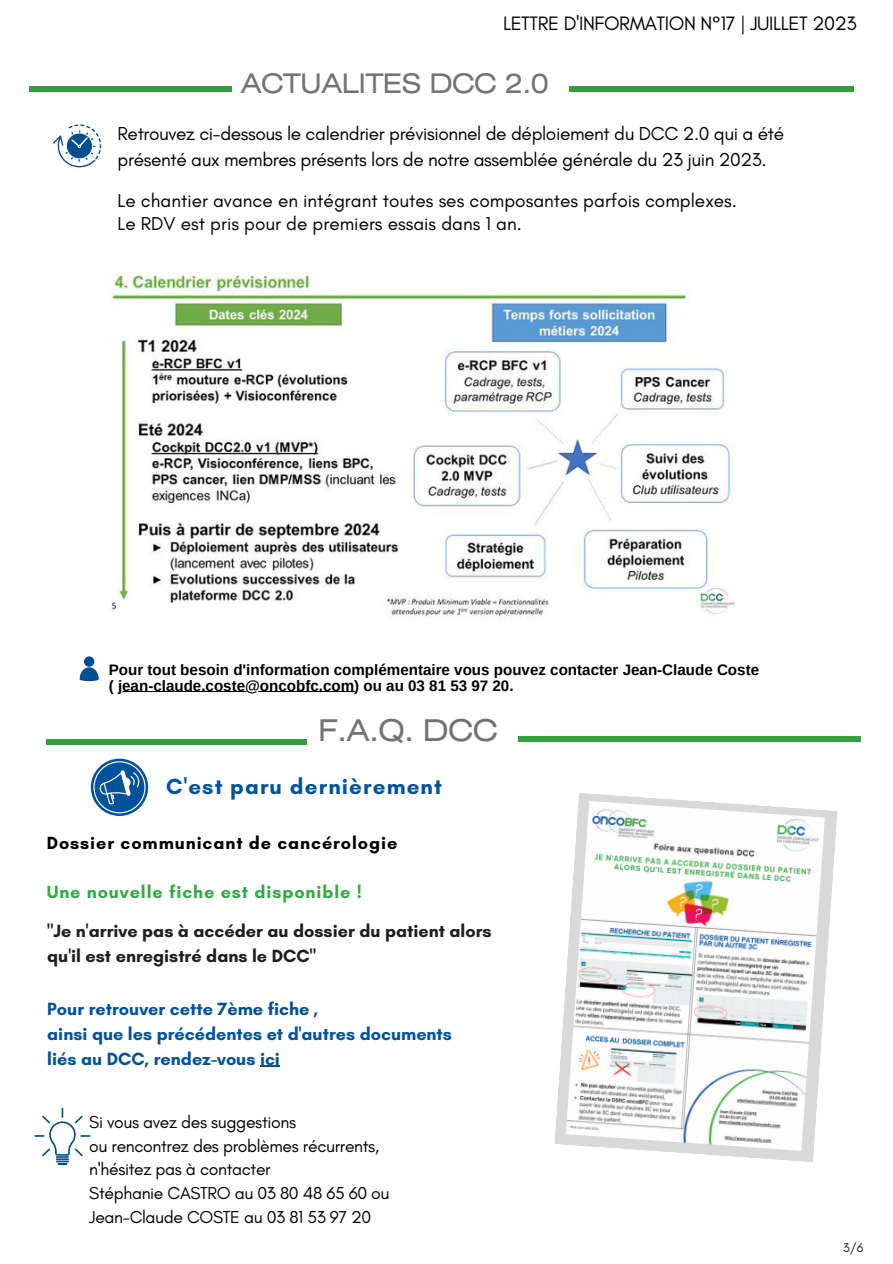
<style>
.page{position:relative;width:893px;height:1264px;background:#fff}
.page>*{position:absolute;margin:0;border:0;box-sizing:border-box;transform-origin:0 0}
.t1{font:29.85px "Helios Ext";color:#737373}
.t2{font:26.85px "Helios Ext";letter-spacing:-.02em;color:#737373}
.t3{font:700 22.35px "Glacial Indifference";letter-spacing:.05em;color:#00529c}
.t4{font:19.8px "Glacial Indifference";letter-spacing:-.02em;color:#000}
.t5{font:19.05px/25.8px "Glacial Indifference";letter-spacing:-.02em;color:#000}
.t6{font:19.05px "Glacial Indifference";color:#000}
.t7{font:700 18px "Glacial Indifference";color:#00529c}
.t8{font:700 18px/24.8px "Glacial Indifference";color:#201d1d}
.t9{font:700 18px "Glacial Indifference";letter-spacing:.05em;color:#000}
.t10{font:700 18px "Glacial Indifference";letter-spacing:.05em;color:#36a948}
.t11{font:17.55px "Glacial Indifference";letter-spacing:-.02em;color:#000}
.t12{font:700 15.15px/15.9px "Arimo";color:#000}
.t13{font:12.9px "Glacial Indifference";color:#201d1d}
.s1{color:#004d93}
</style>
<div class="page">
<div style="left:29px;top:86px;width:202px;height:6px;background:#349e3c"></div>
<div style="left:569px;top:86px;width:284px;height:6px;background:#349e3c"></div>
<img style="left:111px;top:271px;width:624px;height:346px">
<svg style="left:53px;top:124px;width:48px;height:44px"></svg>
<div style="left:47px;top:739px;width:260px;height:5px;background:#349e3c"></div>
<div style="left:518px;top:736px;width:342px;height:5px;background:#349e3c"></div>
<svg style="left:260px;top:1065px;width:20px;height:1px"></svg>
<svg style="left:34px;top:1107px;width:57px;height:57px"></svg>
<svg style="left:91px;top:758px;width:57px;height:58px"></svg>
<div style="left:93px;top:761px;width:52px;height:52px;border:1px solid #fff;border-radius:50%"></div>
<svg style="left:99px;top:769px;width:43px;height:36px;background:#3072ae"></svg>
<svg style="left:554px;top:793px;width:283px;height:369px"></svg>
<img style="left:565px;top:801px;width:259px;height:349px">
<svg style="left:80px;top:656px;width:19px;height:25px"></svg>
<hr style="left:118px;top:691px;width:236px;height:1px;background:#000">
<p class="t4" style="left:503px;top:11px;width:355px">LETTRE D'INFORMATION N°17 | JUILLET 2023</p>
<p class="t2" style="left:241px;top:73px;width:310px">ACTUALITES DCC 2.0</p>
<p class="t5" style="left:118px;top:121px;width:668px">Retrouvez ci-dessous le calendrier prévisionnel de déploiement du DCC 2.0 qui a été présenté aux membres présents lors de notre assemblée générale du 23 juin 2023.</p>
<p class="t6" style="left:118px;top:189px;width:620px">Le chantier avance en intégrant toutes ses composantes parfois complexes.</p>
<p class="t6" style="left:118px;top:212px;width:405px">Le RDV est pris pour de premiers essais dans 1 an.</p>
<p class="t12" style="left:109px;top:661px;width:651px">Pour tout besoin d'information complémentaire vous pouvez contacter Jean-Claude Coste ( jean-claude.coste@oncobfc.com) ou au 03 81 53 97 20.</p>
<p class="t1" style="left:318px;top:719px;width:181px">F.A.Q. DCC</p>
<p class="t3" style="left:166px;top:773px;width:277px">C'est paru dernièrement</p>
<p class="t9" style="left:47px;top:831px;width:352px">Dossier communicant de cancérologie</p>
<p class="t10" style="left:47px;top:881px;width:316px">Une nouvelle fiche est disponible !</p>
<p class="t8" style="left:47px;top:918px;width:446px">"Je n'arrive pas à accéder au dossier du patient alors qu'il est enregistré dans le DCC"</p>
<p class="t7" style="left:47px;top:997px;width:272px">Pour retrouver cette <span class="s1">7ème fiche</span> ,</p>
<p class="t7" style="left:47px;top:1022px;width:406px">ainsi que les précédentes et d'autres documents</p>
<p class="t7" style="left:47px;top:1047px;width:234px">liés au DCC, rendez-vous ici</p>
<p class="t11" style="left:89px;top:1111px;width:208px">Si vous avez des suggestions</p>
<p class="t11" style="left:89px;top:1135px;width:291px">ou rencontrez des problèmes récurrents,</p>
<p class="t11" style="left:89px;top:1158px;width:183px">n'hésitez pas à contacter</p>
<p class="t11" style="left:89px;top:1182px;width:302px">Stéphanie CASTRO au 03 80 48 65 60 ou</p>
<p class="t11" style="left:89px;top:1205px;width:284px">Jean-Claude COSTE au 03 81 53 97 20</p>
<p class="t13" style="left:843px;top:1240px;width:22px">3/6</p>
</div>
